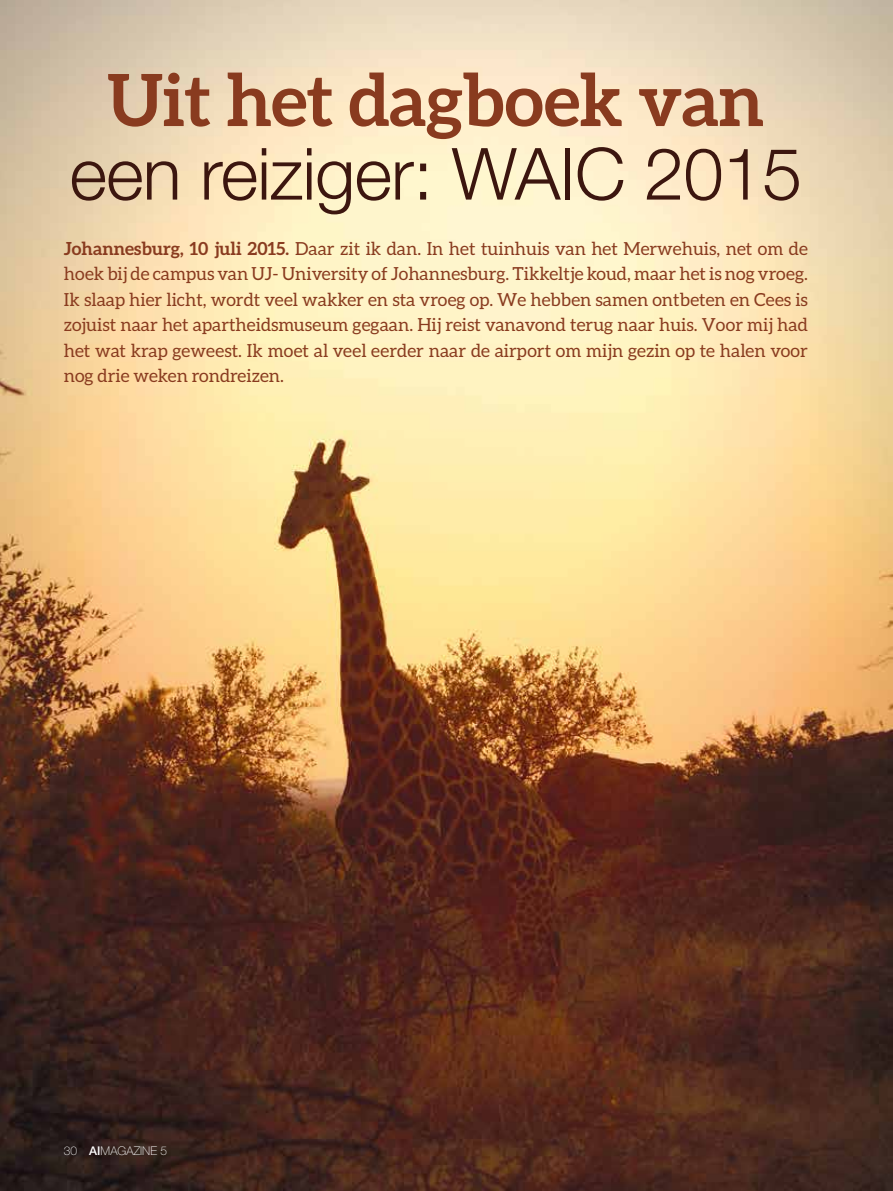
<style>
.page{position:relative;width:893px;height:1191px;background:#fff}
.page>*{position:absolute;margin:0;border:0;box-sizing:border-box;transform-origin:0 0}
.t1{font:300 72px "Helvetica Neue";letter-spacing:-.01em;color:#3c160f}
.t2{font:700 72px "Aleo";letter-spacing:-.01em;color:#893b1f}
.t3{font:18px/25.5px "Aleo";color:#893b1f;text-align:justify}
.t4{font:100 12px "Helvetica Neue";color:#fff}
.s1{font-weight:700}
.s2{font-weight:500}
</style>
<div class="page">
<img style="left:0;top:0;width:893px;height:1191px">
<h1 class="t2" style="left:107px;top:58px;width:659px">Uit het dagboek van</h1>
<h1 class="t1" style="left:69px;top:130px;width:734px">een reiziger: WAIC 2015</h1>
<p class="t3" style="left:64px;top:235px;width:746px"><span class="s1">Johannesburg, 10 juli 2015.</span> Daar zit ik dan. In het tuinhuis van het Merwehuis, net om de hoek bij de campus van UJ- University of Johannesburg. Tikkeltje koud, maar het is nog vroeg.<br>Ik slaap hier licht, wordt veel wakker en sta vroeg op. We hebben samen ontbeten en Cees is zojuist naar het apartheidsmuseum gegaan. Hij reist vanavond terug naar huis. Voor mij had het wat krap geweest. Ik moet al veel eerder naar de airport om mijn gezin op te halen voor nog drie weken rondreizen.</p>
<p class="t4" style="left:64px;top:1144px;width:105px">30 <span class="s2">AI</span>MAGAZINE 5</p>
</div>
